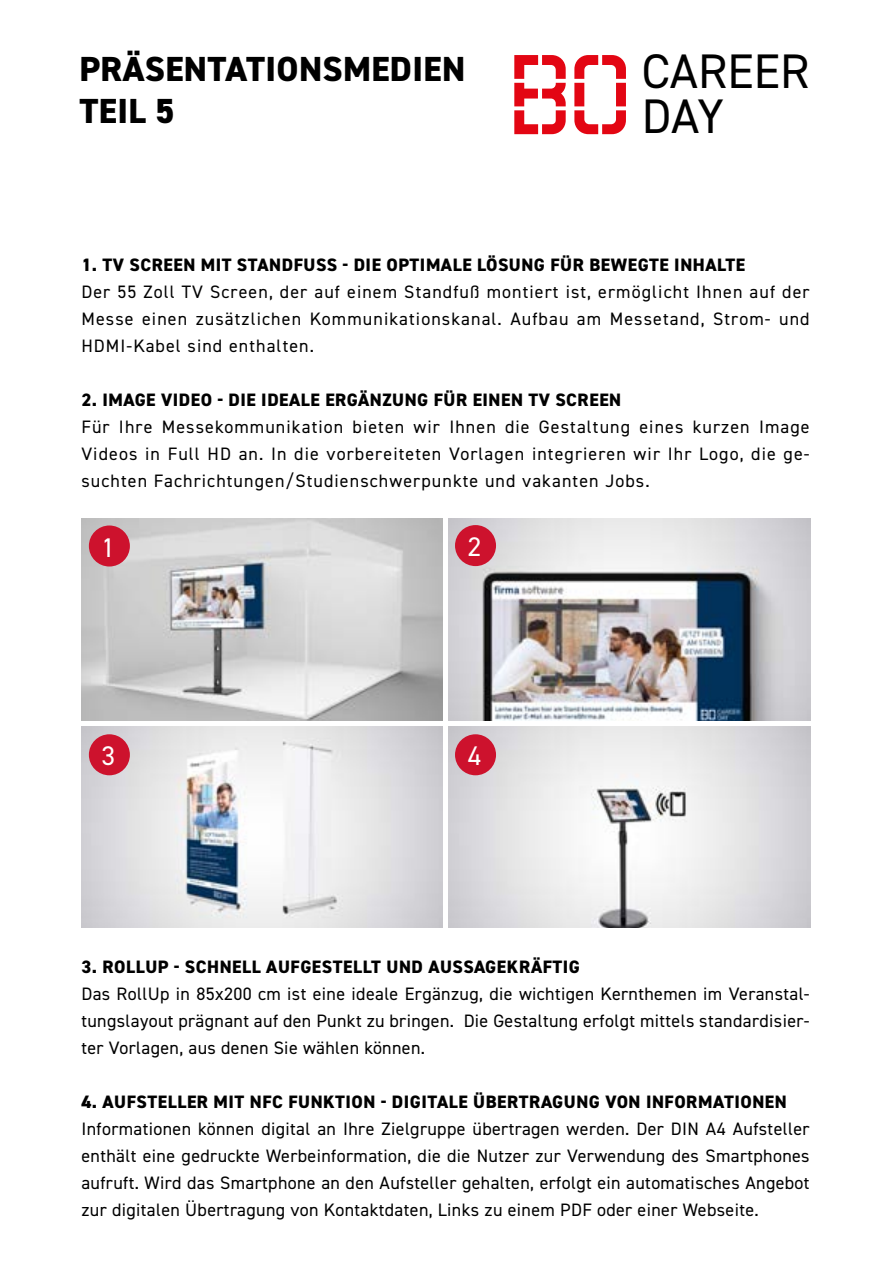
<style>
.page{position:relative;width:893px;height:1263px;background:#fff}
.page>*{position:absolute;margin:0;border:0;box-sizing:border-box;transform-origin:0 0}
.t1{font:48.6px/44.5px "DIN2014";color:#000}
.t2{font:800 34.95px/41.8px "DIN2014";letter-spacing:.01em;color:#000}
.t3{font:27px "DIN2014";color:#fff}
.t4{font:18px/27px "DIN2014";letter-spacing:.03em;color:#000;text-align:justify}
.t5{font:800 18px "DIN2014";letter-spacing:.03em;color:#000}
</style>
<div class="page">
<svg style="left:514px;top:55px;width:112px;height:79px"></svg>
<img style="left:81px;top:726px;width:362px;height:202px">
<img style="left:449px;top:518px;width:361px;height:202px">
<img style="left:81px;top:518px;width:362px;height:202px">
<img style="left:449px;top:726px;width:361px;height:202px">
<div style="left:89px;top:525px;width:41px;height:41px;background:#cd122d;border-radius:50%"></div>
<div style="left:455px;top:525px;width:41px;height:41px;background:#cd122d;border-radius:50%"></div>
<div style="left:89px;top:734px;width:41px;height:41px;background:#cd122d;border-radius:50%"></div>
<div style="left:455px;top:734px;width:41px;height:41px;background:#cd122d;border-radius:50%"></div>
<h2 class="t2" style="left:79px;top:48px;width:387px">PRÄSENTATIONSMEDIEN<br>TEIL 5</h2>
<h1 class="t1" style="left:642px;top:48px;width:169px">CAREER<br>DAY</h1>
<p class="t5" style="left:81px;top:253px;width:665px">1. TV SCREEN MIT STANDFUSS - DIE OPTIMALE LÖSUNG FÜR BEWEGTE INHALTE</p>
<p class="t4" style="left:81px;top:278px;width:730px">Der 55 Zoll TV Screen, der auf einem Standfuß montiert ist, ermöglicht Ihnen auf der Messe einen zusätzlichen Kommunikationskanal. Aufbau am Messetand, Strom- und HDMI-Kabel sind enthalten.</p>
<p class="t5" style="left:81px;top:388px;width:541px">2. IMAGE VIDEO - DIE IDEALE ERGÄNZUNG FÜR EINEN TV SCREEN</p>
<p class="t4" style="left:81px;top:413px;width:730px">Für Ihre Messekommunikation bieten wir Ihnen die Gestaltung eines kurzen Image Videos in Full HD an. In die vorbereiteten Vorlagen integrieren wir Ihr Logo, die ge&shy;suchten Fachrichtungen/Studienschwerpunkte und vakanten Jobs.</p>
<h3 class="t3" style="left:102px;top:530px;width:15px">1</h3>
<h3 class="t3" style="left:468px;top:530px;width:15px">2</h3>
<h3 class="t3" style="left:102px;top:739px;width:15px">3</h3>
<h3 class="t3" style="left:468px;top:739px;width:15px">4</h3>
<p class="t5" style="left:81px;top:955px;width:500px">3. ROLLUP - SCHNELL AUFGESTELLT UND AUSSAGEKRÄFTIG</p>
<p class="t4" style="left:81px;top:980px;width:730px">Das RollUp in 85x200 cm ist eine ideale Ergänzug, die wichtigen Kernthemen im Veranstal&shy;tungslayout prägnant auf den Punkt zu bringen. Die Gestaltung erfolgt mittels standardisier&shy;ter Vorlagen, aus denen Sie wählen können.</p>
<p class="t5" style="left:81px;top:1090px;width:707px">4. AUFSTELLER MIT NFC FUNKTION - DIGITALE ÜBERTRAGUNG VON INFORMATIONEN</p>
<p class="t4" style="left:81px;top:1115px;width:730px">Informationen können digital an Ihre Zielgruppe übertragen werden. Der DIN A4 Aufsteller enthält eine gedruckte Werbeinformation, die die Nutzer zur Verwendung des Smartphones aufruft. Wird das Smartphone an den Aufsteller gehalten, erfolgt ein automatisches Angebot zur digitalen Übertragung von Kontaktdaten, Links zu einem PDF oder einer Webseite.</p>
</div>
